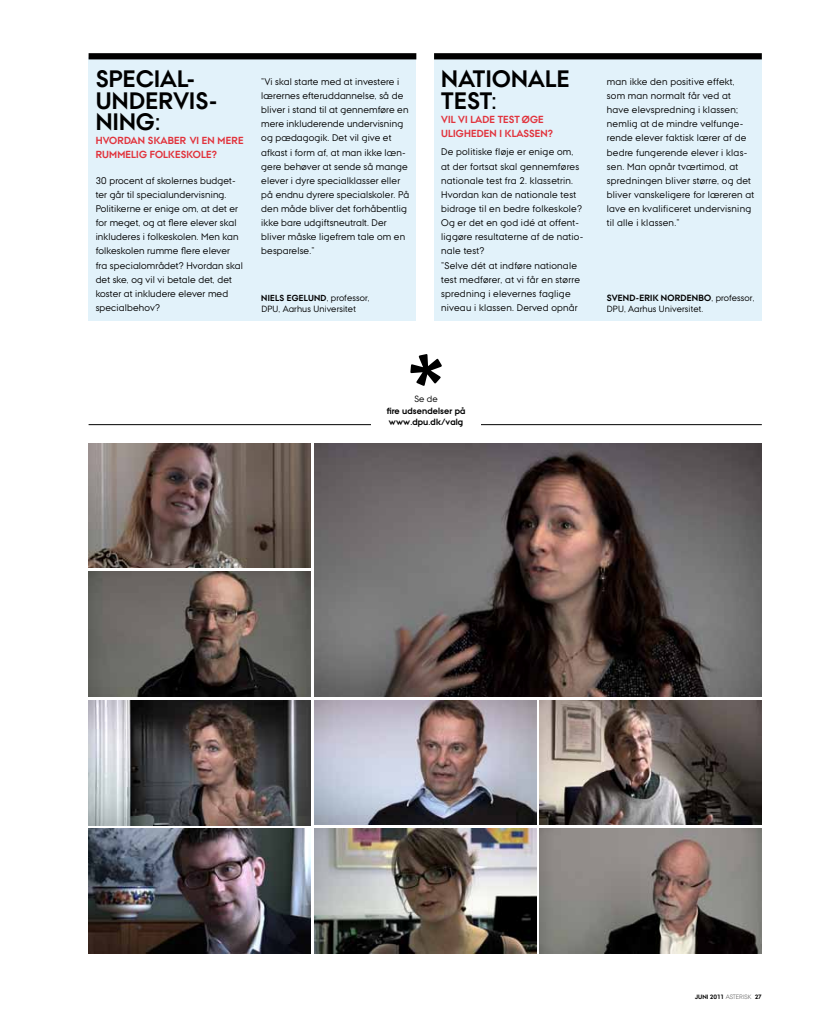
<style>
.page{position:relative;width:815px;height:1028px;background:#fff}
.page>*{position:absolute;margin:0;border:0;box-sizing:border-box;transform-origin:0 0}
.t1{font:700 23.75px/21.2px "AU Passata";letter-spacing:.015em;color:#000}
.t2{font:700 10.25px/14.1px "AU Passata";letter-spacing:.015em;color:#e1333c}
.t3{font:9.62px/14.1px "AU Passata";letter-spacing:.015em;color:#000}
.t4{font:9px/11.2px "AU Passata";letter-spacing:.015em;color:#000}
.t5{font:700 9px/11.2px "AU Passata";color:#000}
.t6{font:700 8.75px "AU Passata";letter-spacing:.025em;color:#000}
.t7{font:700 6.25px "AU Passata";color:#000}
.s1{font-weight:400;font-size:9px}
.s2{font-weight:700}
.s3{font-weight:300}
</style>
<div class="page">
<hr style="left:89px;top:424px;width:673px;height:1px;background:#000">
<div style="left:89px;top:64px;width:327px;height:256px;background:#e2f2fa"></div>
<div style="left:89px;top:53px;width:327px;height:6px;background:#000"></div>
<div style="left:434px;top:64px;width:328px;height:256px;background:#e2f2fa"></div>
<div style="left:434px;top:53px;width:328px;height:6px;background:#000"></div>
<img style="left:314px;top:700px;width:222px;height:125px">
<img style="left:314px;top:828px;width:222px;height:125px">
<img style="left:540px;top:700px;width:222px;height:125px">
<img style="left:540px;top:828px;width:222px;height:125px">
<img style="left:89px;top:443px;width:222px;height:125px">
<img style="left:89px;top:571px;width:222px;height:125px">
<img style="left:89px;top:700px;width:222px;height:125px">
<img style="left:314px;top:443px;width:448px;height:253px">
<img style="left:89px;top:828px;width:222px;height:125px">
<div style="left:371px;top:346px;width:110px;height:87px;background:#fff"></div>
<svg style="left:410px;top:354px;width:32px;height:32px"></svg>
<h1 class="t1" style="left:96px;top:69px;width:123px">SPECIAL-<br>UNDERVIS-<br>NING:</h1>
<p class="t2" style="left:96px;top:133px;width:149px">HVORDAN SKABER VI EN MERE<br>RUMMELIG FOLKESKOLE?</p>
<p class="t3" style="left:96px;top:173px;width:149px">30 procent af skolernes budget&shy;ter går til specialundervisning.<br>Politikerne er enige om, at det er for meget, og at flere elever skal inkluderes i folkeskolen. Men kan folkeskolen rumme flere elever fra specialområdet? Hvordan skal det ske, og vil vi betale det, det koster at inkludere elever med specialbehov?</p>
<p class="t3" style="left:261px;top:74px;width:149px">”Vi skal starte med at investere i lærernes efteruddannelse, så de bliver i stand til at gennemføre en mere inkluderende undervisning og pædagogik. Det vil give et afkast i form af, at man ikke læn&shy;gere behøver at sende så mange elever i dyre specialklasser eller på endnu dyrere specialskoler. På den måde bliver det forhåbentlig ikke bare udgiftsneutralt. Der bliver måske ligefrem tale om en besparelse.”</p>
<p class="t6" style="left:261px;top:292px;width:110px">NIELS EGELUND<span class="s1">, professor,</span></p>
<p class="t4" style="left:261px;top:303px;width:96px">DPU, Aarhus Universitet</p>
<h1 class="t1" style="left:441px;top:69px;width:130px">NATIONALE<br>TEST:</h1>
<p class="t2" style="left:441px;top:112px;width:113px">VIL VI LADE TEST ØGE<br>ULIGHEDEN I KLASSEN?</p>
<p class="t3" style="left:441px;top:145px;width:144px">De politiske fløje er enige om, at der fortsat skal gennemføres nationale test fra 2. klassetrin.<br>Hvordan kan de nationale test bidrage til en bedre folkeskole?<br>Og er det en god idé at offent&shy;liggøre resultaterne af de natio&shy;nale test?<br>”Selve dét at indføre nationale test medfører, at vi får en større spredning i elevernes faglige niveau i klassen. Derved opnår</p>
<p class="t3" style="left:607px;top:74px;width:149px">man ikke den positive effekt, som man normalt får ved at have elevspredning i klassen; nemlig at de mindre velfunge&shy;rende elever faktisk lærer af de bedre fungerende elever i klas&shy;sen. Man opnår tværtimod, at spredningen bliver større, og det bliver vanskeligere for læreren at lave en kvalificeret undervisning til alle i klassen.”</p>
<p class="t4" style="left:607px;top:292px;width:149px"><span class="s2">SVEND-ERIK NORDENBO</span>, professor,<br>DPU, Aarhus Universitet.</p>
<p class="t4" style="left:414px;top:393px;width:25px">Se de</p>
<p class="t5" style="left:387px;top:405px;width:80px">FIRE UDSENDELSER PÅ<br>WWW.DPU.DK/VALG</p>
<p class="t7" style="left:695px;top:992px;width:68px">JUNI 2011 <span class="s3">ASTERISK</span> 27</p>
</div>
